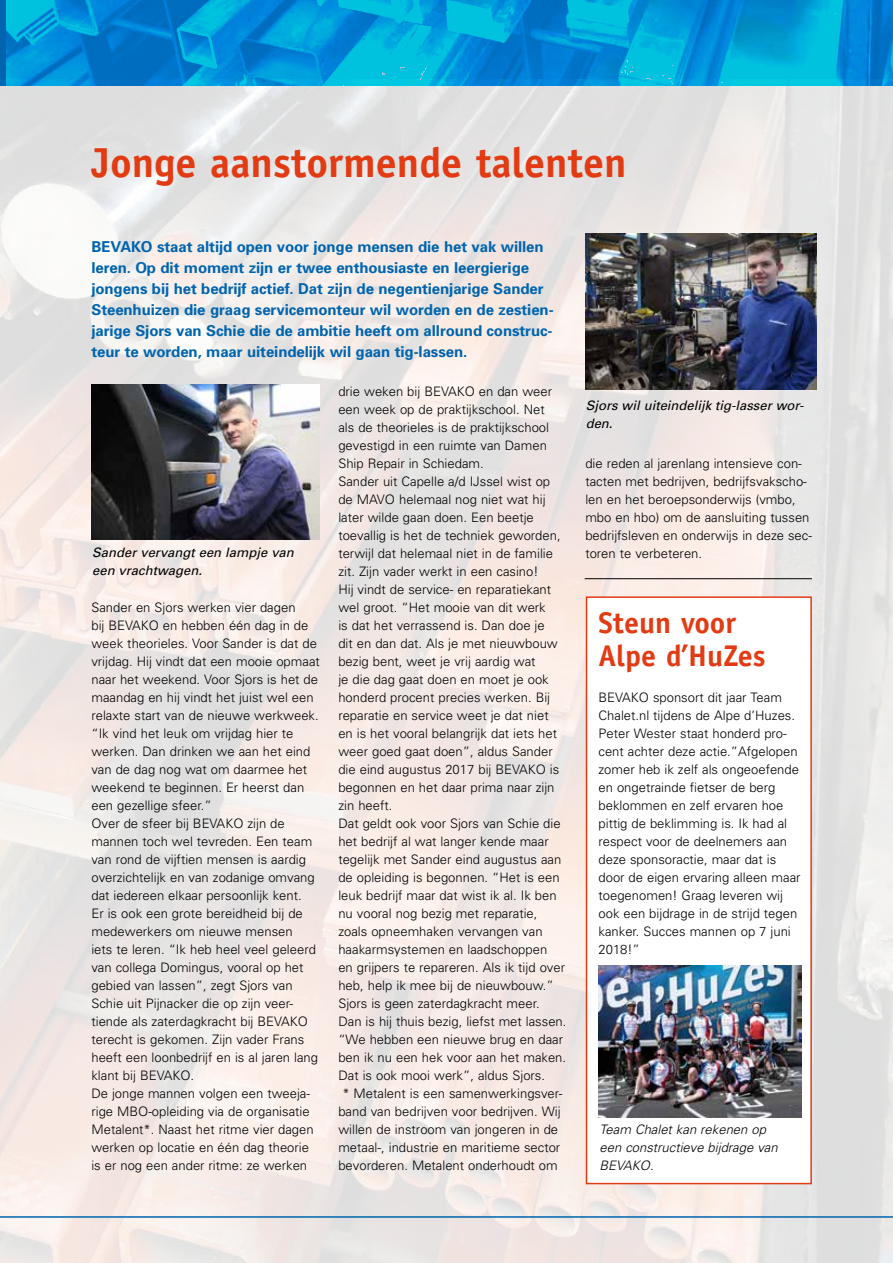
<style>
.page{position:relative;width:893px;height:1263px;background:#fff}
.page>*{position:absolute;margin:0;border:0;box-sizing:border-box;transform-origin:0 0}
.t1{font:700 42px "Officina Sans";color:#e23b13}
.t2{font:700 30px/33px "Officina Sans";color:#e23b13}
.t3{font:700 15px/21px "Univers";letter-spacing:-.005em;color:#0064ae}
.t4{font:300 13.05px/18px "Univers";color:#000}
.t5{font:italic 13.05px/18px "Univers";color:#000}
.t6{font:italic 300 13.05px/18px "Univers";color:#000}
</style>
<div class="page">
<img style="left:6px;top:0;width:887px;height:80px">
<img style="left:0;top:80px;width:893px;height:1183px">
<hr style="left:0;top:1216px;width:893px;height:2px;background:#0064ae">
<div style="left:586px;top:596px;width:226px;height:588px;background:#fff;border:2px solid #e23b13"></div>
<hr style="left:585px;top:578px;width:227px;height:1px;background:#000">
<img style="left:599px;top:965px;width:202px;height:152px">
<img style="left:91px;top:385px;width:229px;height:154px">
<img style="left:586px;top:234px;width:230px;height:155px">
<h1 class="t1" style="left:91px;top:136px;width:537px">Jonge aanstormende talenten</h1>
<p class="t3" style="left:91px;top:236px;width:464px">BEVAKO staat altijd open voor jonge mensen die het vak willen leren. Op dit moment zijn er twee enthousiaste en leergierige jongens bij het bedrijf actief. Dat zijn de negentienjarige Sander Steenhuizen die graag servicemonteur wil worden en de zestien&shy;jarige Sjors van Schie die de ambitie heeft om allround construc&shy;teur te worden, maar uiteindelijk wil gaan tig-lassen.</p>
<p class="t5" style="left:92px;top:543px;width:203px">Sander vervangt een lampje van een vrachtwagen.</p>
<p class="t4" style="left:91px;top:598px;width:230px">Sander en Sjors werken vier dagen<br>bij BEVAKO en hebben één dag in de week theorieles. Voor Sander is dat de vrijdag. Hij vindt dat een mooie opmaat naar het weekend. Voor Sjors is het de maandag en hij vindt het juist wel een relaxte start van de nieuwe werkweek. “Ik vind het leuk om vrijdag hier te werken. Dan drinken we aan het eind van de dag nog wat om daarmee het weekend te beginnen. Er heerst dan een gezellige sfeer.”<br>Over de sfeer bij BEVAKO zijn de mannen toch wel tevreden. Een team van rond de vijftien mensen is aardig overzichtelijk en van zodanige omvang dat iedereen elkaar persoonlijk kent.<br>Er is ook een grote bereidheid bij de medewerkers om nieuwe mensen<br>iets te leren. “Ik heb heel veel geleerd van collega Domingus, vooral op het gebied van lassen”, zegt Sjors van Schie uit Pijnacker die op zijn veer&shy;tiende als zaterdagkracht bij BEVAKO terecht is gekomen. Zijn vader Frans heeft een loonbedrijf en is al jaren lang klant bij BEVAKO.<br>De jonge mannen volgen een tweeja&shy;rige MBO-opleiding via de organisatie Metalent*. Naast het ritme vier dagen werken op locatie en één dag theorie is er nog een ander ritme: ze werken</p>
<p class="t4" style="left:338px;top:382px;width:215px">drie weken bij BEVAKO en dan weer</p>
<p class="t4" style="left:338px;top:400px;width:208px">een week op de praktijkschool. Net</p>
<p class="t4" style="left:338px;top:418px;width:212px">als de theorieles is de praktijkschool</p>
<p class="t4" style="left:338px;top:436px;width:210px">gevestigd in een ruimte van Damen</p>
<p class="t4" style="left:338px;top:454px;width:147px">Ship Repair in Schiedam.</p>
<p class="t4" style="left:338px;top:472px;width:213px">Sander uit Capelle a/d IJssel wist op</p>
<p class="t4" style="left:338px;top:490px;width:209px">de MAVO helemaal nog niet wat hij</p>
<p class="t4" style="left:338px;top:508px;width:197px">later wilde gaan doen. Een beetje</p>
<p class="t4" style="left:338px;top:526px;width:224px">toevallig is het de techniek geworden,</p>
<p class="t4" style="left:338px;top:544px;width:216px">terwijl dat helemaal niet in de familie</p>
<p class="t4" style="left:338px;top:562px;width:202px">zit. Zijn vader werkt in een casino!</p>
<p class="t4" style="left:338px;top:580px;width:214px">Hij vindt de service- en reparatiekant</p>
<p class="t4" style="left:338px;top:598px;width:209px">wel groot. “Het mooie van dit werk</p>
<p class="t4" style="left:338px;top:616px;width:208px">is dat het verrassend is. Dan doe je</p>
<p class="t4" style="left:338px;top:634px;width:221px">dit en dan dat. Als je met nieuwbouw</p>
<p class="t4" style="left:338px;top:652px;width:199px">bezig bent, weet je vrij aardig wat</p>
<p class="t4" style="left:338px;top:670px;width:212px">je die dag gaat doen en moet je ook</p>
<p class="t4" style="left:338px;top:688px;width:213px">honderd procent precies werken. Bij</p>
<p class="t4" style="left:338px;top:706px;width:212px">reparatie en service weet je dat niet</p>
<p class="t4" style="left:338px;top:724px;width:220px">en is het vooral belangrijk dat iets het</p>
<p class="t4" style="left:338px;top:742px;width:216px">weer goed gaat doen”, aldus Sander</p>
<p class="t4" style="left:338px;top:760px;width:222px">die eind augustus 2017 bij BEVAKO is</p>
<p class="t4" style="left:338px;top:778px;width:218px">begonnen en het daar prima naar zijn</p>
<p class="t4" style="left:338px;top:796px;width:56px">zin heeft.</p>
<p class="t4" style="left:338px;top:814px;width:224px">Dat geldt ook voor Sjors van Schie die</p>
<p class="t4" style="left:338px;top:832px;width:212px">het bedrijf al wat langer kende maar</p>
<p class="t4" style="left:338px;top:850px;width:225px">tegelijk met Sander eind augustus aan</p>
<p class="t4" style="left:338px;top:868px;width:223px">de opleiding is begonnen. “Het is een</p>
<p class="t4" style="left:338px;top:886px;width:220px">leuk bedrijf maar dat wist ik al. Ik ben</p>
<p class="t4" style="left:338px;top:904px;width:201px">nu vooral nog bezig met reparatie,</p>
<p class="t4" style="left:338px;top:922px;width:206px">zoals opneemhaken vervangen van</p>
<p class="t4" style="left:338px;top:940px;width:210px">haakarmsystemen en laadschoppen</p>
<p class="t4" style="left:338px;top:958px;width:228px">en grijpers te repareren. Als ik tijd over</p>
<p class="t4" style="left:338px;top:976px;width:217px">heb, help ik mee bij de nieuwbouw.”</p>
<p class="t4" style="left:338px;top:994px;width:203px">Sjors is geen zaterdagkracht meer.</p>
<p class="t4" style="left:338px;top:1012px;width:230px">Dan is hij thuis bezig, liefst met lassen.</p>
<p class="t4" style="left:338px;top:1030px;width:226px">“We hebben een nieuwe brug en daar</p>
<p class="t4" style="left:338px;top:1048px;width:229px">ben ik nu een hek voor aan het maken.</p>
<p class="t4" style="left:338px;top:1066px;width:208px">Dat is ook mooi werk”, aldus Sjors.</p>
<p class="t4" style="left:342px;top:1084px;width:221px">* Metalent is een samenwerkingsver-</p>
<p class="t4" style="left:338px;top:1102px;width:224px">band van bedrijven voor bedrijven. Wij</p>
<p class="t4" style="left:338px;top:1120px;width:221px">willen de instroom van jongeren in de</p>
<p class="t4" style="left:338px;top:1138px;width:223px">metaal-, industrie en maritieme sector</p>
<p class="t4" style="left:338px;top:1156px;width:221px">bevorderen. Metalent onderhoudt om</p>
<p class="t5" style="left:586px;top:396px;width:220px">Sjors wil uiteindelijk tig-lasser wor&shy;den.</p>
<p class="t4" style="left:585px;top:454px;width:228px">die reden al jarenlang intensieve con&shy;tacten met bedrijven, bedrijfsvakscho&shy;len en het beroepsonderwijs (vmbo, mbo en hbo) om de aansluiting tussen bedrijfsleven en onderwijs in deze sec&shy;toren te verbeteren.</p>
<h2 class="t2" style="left:598px;top:606px;width:169px">Steun voor<br>Alpe d’HuZes</h2>
<p class="t4" style="left:598px;top:688px;width:204px">BEVAKO sponsort dit jaar Team<br>Chalet.nl tijdens de Alpe d’Huzes.<br>Peter Wester staat honderd pro&shy;cent achter deze actie.”Afgelopen zomer heb ik zelf als ongeoefende en ongetrainde fietser de berg beklommen en zelf ervaren hoe pittig de beklimming is. Ik had al respect voor de deelnemers aan deze sponsoractie, maar dat is door de eigen ervaring alleen maar toegenomen! Graag leveren wij ook een bijdrage in de strijd tegen kanker. Succes mannen op 7 juni<br>2018!”</p>
<p class="t6" style="left:600px;top:1120px;width:180px">Team Chalet kan rekenen op een constructieve bijdrage van<br>BEVAKO.</p>
</div>
